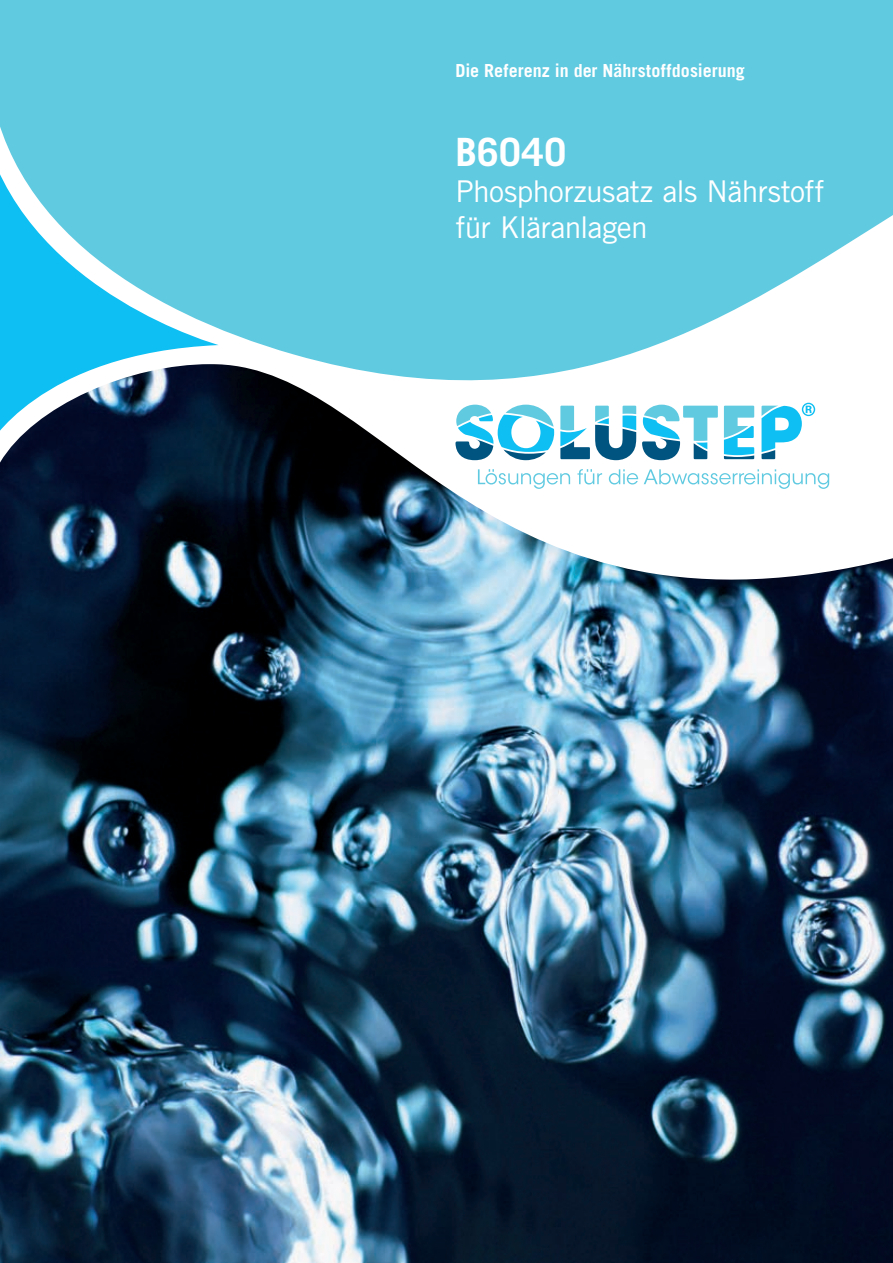
<style>
.page{position:relative;width:893px;height:1263px;background:#fff}
.page>*{position:absolute;margin:0;border:0;box-sizing:border-box;transform-origin:0 0}
.t1{font:700 39px "Trade Gothic LT Std";letter-spacing:.015em;color:#fff}
.t2{font:30px/36px "Trade Gothic LT Std";letter-spacing:-.02em;color:#fff}
.t3{font:700 18px "Trade Gothic LT Std";color:#fff}
</style>
<div class="page">
<img style="left:0;top:434px;width:893px;height:829px">
<svg style="left:0;top:0;width:893px;height:434px;fill:#60cae1"></svg>
<svg style="left:0;top:140px;width:219px;height:308px;background:#52b1cd"></svg>
<svg style="left:455px;top:405px;width:99px;height:55px"></svg>
<svg style="left:560px;top:406px;width:76px;height:54px"></svg>
<svg style="left:642px;top:405px;width:76px;height:55px"></svg>
<svg style="left:724px;top:406px;width:30px;height:53px"></svg>
<svg style="left:761px;top:403px;width:54px;height:56px"></svg>
<svg style="left:478px;top:469px;width:92px;height:20px"></svg>
<svg style="left:577px;top:469px;width:25px;height:15px"></svg>
<svg style="left:609px;top:469px;width:29px;height:15px"></svg>
<svg style="left:644px;top:469px;width:185px;height:20px"></svg>
<p class="t3" style="left:455px;top:59px;width:291px">Die Referenz in der Nährstoffdosierung</p>
<h1 class="t1" style="left:455px;top:128px;width:112px">B6040</h1>
<p class="t2" style="left:455px;top:173px;width:370px">Phosphorzusatz als Nährstoff für Kläranlagen</p>
</div>
